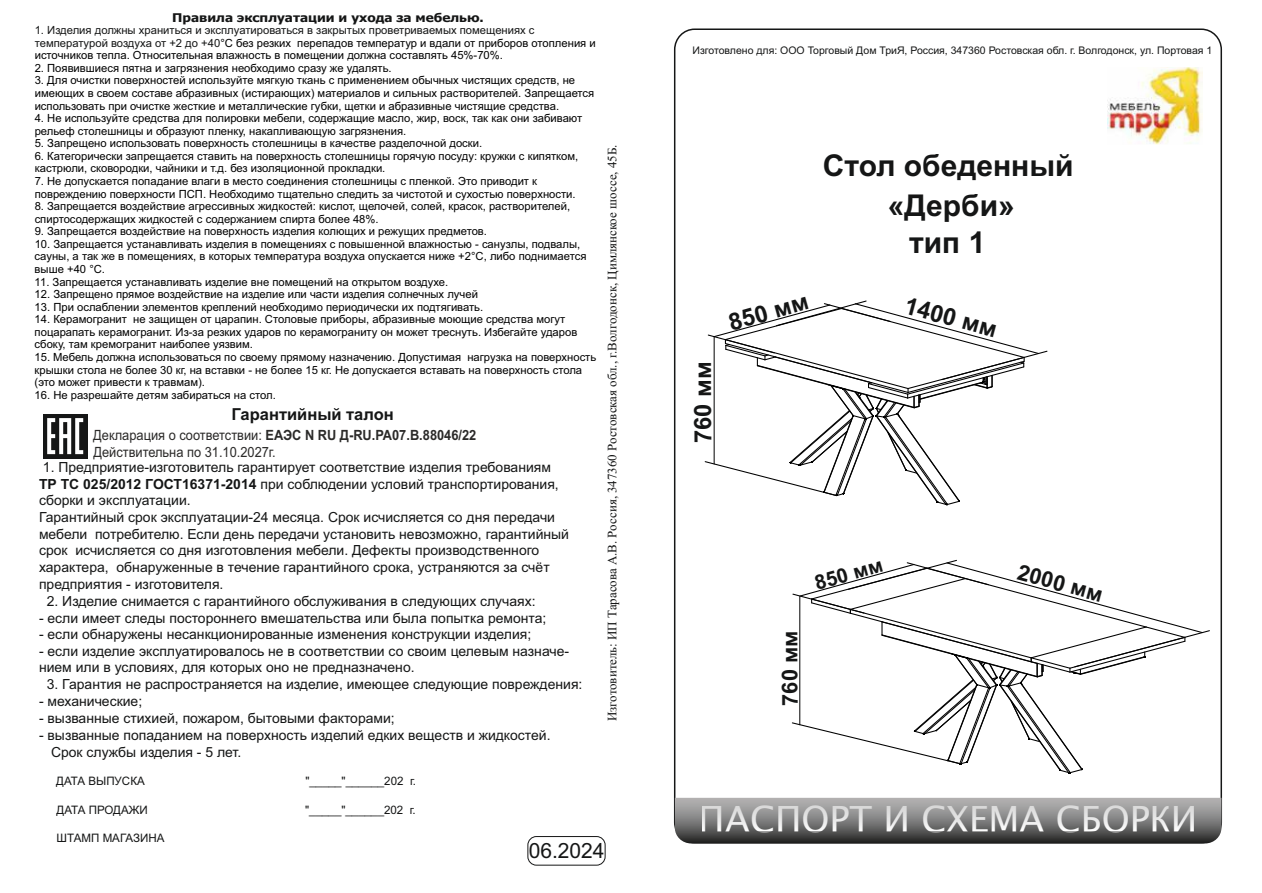
<style>
.page{position:relative;width:1262px;height:893px;background:#fff}
.page>*{position:absolute;margin:0;border:0;box-sizing:border-box;transform-origin:0 0}
.t1{font:36px "Lucida Sans Unicode";color:#fff}
.t2{font:700 30px/36.9px "Arial";color:#151616;text-align:center}
.t3{font:700 23.7px "Arial";color:#151616}
.t4{font:700 21.9px "Arial";color:#151616}
.t5{font:700 21.75px "Arial";color:#151616}
.t6{font:21px "Arial";color:#151616}
.t7{font:700 20.25px "Arial";color:#151616}
.t8{font:700 16.5px "Arial";color:#151616}
.t9{font:14.1px/16.4px "Arial";color:#2b2a29;scale:.91 1}
.t10{font:13.95px/16.8px "Arial";color:#151616}
.t11{font:12.9px "Times New Roman";color:#151616}
.t12{font:700 12px "Tahoma";color:#151616;scale:1.12 1}
.t13{font:11.7px "Arial";color:#151616}
.t14{font:11.25px/12.6px "Arial";color:#000}
.t15{font:10.5px "Arial";color:#151616}
.s1{color:#151616}
.s2{font-weight:700}
</style>
<div class="page">
<svg style="left:675px;top:797px;width:546px;height:46px;background:#7a7979"></svg>
<div style="left:43px;top:414px;width:44px;height:44px;background:#151616"></div>
<svg style="left:47px;top:418px;width:36px;height:36px"></svg>
<div style="left:527px;top:836px;width:78px;height:29px;border:1px solid #151616;border-radius:9px"></div>
<svg style="left:704px;top:300px;width:344px;height:206px"></svg>
<svg style="left:792px;top:559px;width:418px;height:215px"></svg>
<img style="left:1107px;top:67px;width:95px;height:77px">
<p class="t12" style="left:172px;top:13px;width:279px">Правила эксплуатации и ухода за мебелью.</p>
<p class="t14" style="left:35px;top:25px;width:562px"><span class="s1">1. Изделия должны храниться и эксплуатироваться в закрытых проветриваемых помещениях с температурой воздуха от +2 до +40</span>°С без резких перепадов температур и вдали от приборов отопления и источников тепла. Относительная влажность в помещении должна составлять 45%-70%.</p>
<p class="t14" style="left:35px;top:63px;width:358px">2. Появившиеся пятна и загрязнения необходимо сразу же удалять.</p>
<p class="t14" style="left:35px;top:75px;width:561px">3. Для очистки поверхностей используйте мягкую ткань с применением обычных чистящих средств, не имеющих в своем составе абразивных (истирающих) материалов и сильных растворителей. Запрещается использовать при очистке жесткие и металлические губки, щетки и абразивные чистящие средства.</p>
<p class="t14" style="left:35px;top:113px;width:549px">4. Не используйте средства для полировки мебели, содержащие масло, жир, воск, так как они забивают рельеф столешницы и образуют пленку, накапливающую загрязнения.</p>
<p class="t14" style="left:35px;top:138px;width:449px">5. Запрещено использовать поверхность столешницы в качестве разделочной доски.</p>
<p class="t14" style="left:35px;top:150px;width:545px">6. Категорически запрещается ставить на поверхность столешницы горячую посуду: кружки с кипятком, кастрюли, сковородки, чайники и т.д. без изоляционной прокладки.</p>
<p class="t14" style="left:35px;top:176px;width:542px">7. Не допускается попадание влаги в место соединения столешницы с пленкой. Это приводит к повреждению поверхности ПСП. Необходимо тщательно следить за чистотой и сухостью поверхности.</p>
<p class="t14" style="left:35px;top:201px;width:537px">8. Запрещается воздействие агрессивных жидкостей: кислот, щелочей, солей, красок, растворителей, спиртосодержащих жидкостей с содержанием спирта более 48%.</p>
<p class="t14" style="left:35px;top:226px;width:454px">9. Запрещается воздействие на поверхность изделия колющих и режущих предметов.</p>
<p class="t14" style="left:35px;top:238px;width:553px">10. Запрещается устанавливать изделия в помещениях с повышенной влажностью - санузлы, подвалы, сауны, а так же в помещениях, в которых температура воздуха опускается ниже +2°С, либо поднимается выше +40 °С.</p>
<p class="t14" style="left:35px;top:276px;width:415px">11. Запрещается устанавливать изделие вне помещений на открытом воздухе.</p>
<p class="t14" style="left:35px;top:289px;width:445px">12. Запрещено прямое воздействие на изделие или части изделия солнечных лучей</p>
<p class="t14" style="left:35px;top:301px;width:450px">13. При ослаблении элементов креплений необходимо периодически их подтягивать.</p>
<p class="t14" style="left:35px;top:314px;width:544px">14. Керамогранит не защищен от царапин. Столовые приборы, абразивные моющие средства могут поцарапать керамогранит. Из-за резких ударов по керамограниту он может треснуть. Избегайте ударов сбоку, там кремогранит наиболее уязвим.</p>
<p class="t14" style="left:35px;top:352px;width:563px">15. Мебель должна использоваться по своему прямому назначению. Допустимая нагрузка на поверхность крышки стола не более 30 кг, на вставки - не более 15 кг. Не допускается вставать на поверхность стола (это может привести к травмам).</p>
<p class="t14" style="left:35px;top:389px;width:243px">16. Не разрешайте детям забираться на стол.</p>
<h3 class="t8" style="left:231px;top:407px;width:164px">Гарантийный талон</h3>
<p class="t10" style="left:39px;top:459px;width:531px">1. Предприятие-изготовитель гарантирует соответствие изделия требованиям<br><span class="s2">ТР ТС 025/2012 ГОСТ16371-2014</span> при соблюдении условий транспортирования, сборки и эксплуатации.<br>Гарантийный срок эксплуатации-24 месяца. Срок исчисляется со дня передачи мебели потребителю. Если день передачи установить невозможно, гарантийный срок исчисляется со дня изготовления мебели. Дефекты производственного характера, обнаруженные в течение гарантийного срока, устраняются за счёт предприятия - изготовителя.</p>
<p class="t10" style="left:47px;top:594px;width:490px">2. Изделие снимается с гарантийного обслуживания в следующих случаях:</p>
<p class="t10" style="left:39px;top:610px;width:509px">- если имеет следы постороннего вмешательства или была попытка ремонта;</p>
<p class="t10" style="left:39px;top:627px;width:494px">- если обнаружены несанкционированные изменения конструкции изделия;</p>
<p class="t10" style="left:39px;top:644px;width:531px;line-height:16.4px">- если изделие эксплуатировалось не в соответствии со своим целевым назначе&shy;нием или в условиях, для которых оно не предназначено.</p>
<p class="t10" style="left:47px;top:677px;width:537px">3. Гарантия не распространяется на изделие, имеющее следующие повреждения:</p>
<p class="t10" style="left:39px;top:694px;width:105px">- механические;</p>
<p class="t10" style="left:39px;top:710px;width:357px">- вызванные стихией, пожаром, бытовыми факторами;</p>
<p class="t10" style="left:51px;top:727px;width:501px;line-height:17.9px;text-indent:-12px">- вызванные попаданием на поверхность изделий едких веществ и жидкостей.<br>Срок службы изделия - 5 лет.</p>
<p class="t9" style="left:93px;top:428px;width:422px">Декларация о соответствии: <span class="s2">ЕАЭС N RU Д-RU.РА07.В.88046/22<br></span>Действительна по 31.10.2027г.</p>
<p class="t11" style="left:607px;top:721px;width:578px;rotate:-90deg">Изготовитель: ИП Тарасова А.В. Россия, 347360 Ростовская обл., г.Волгодонск, Цимлянское шоссе, 45Б.</p>
<p class="t13" style="left:56px;top:776px;width:90px">ДАТА ВЫПУСКА</p>
<p class="t13" style="left:305px;top:776px;width:112px">"_____"______202 г.</p>
<p class="t13" style="left:57px;top:805px;width:93px">ДАТА ПРОДАЖИ</p>
<p class="t13" style="left:305px;top:805px;width:112px">"_____"______202 г.</p>
<p class="t13" style="left:57px;top:833px;width:109px">ШТАМП МАГАЗИНА</p>
<h3 class="t6" style="left:529px;top:843px;width:77px">06.2024</h3>
<p class="t15" style="left:692px;top:46px;width:521px">Изготовлено для: ООО Торговый Дом ТриЯ, Россия, 347360 Ростовская обл. г. Волгодонск, ул. Портовая 1</p>
<h2 class="t2" style="left:823px;top:150px;width:252px">Стол обеденный</h2>
<h3 class="t3" style="left:694px;top:443px;width:83px;rotate:-90deg">760 мм</h3>
<h3 class="t3" style="left:727px;top:314px;width:83px;rotate:-16deg">850 мм</h3>
<h2 class="t2" style="left:887px;top:190px;width:129px">«Дерби» тип 1</h2>
<h3 class="t3" style="left:907px;top:296px;width:96px;rotate:15deg">1400 мм</h3>
<h3 class="t7" style="left:813px;top:576px;width:71px;rotate:-16deg">850 мм</h3>
<h3 class="t5" style="left:781px;top:705px;width:76px;rotate:-90deg">760 мм</h3>
<h3 class="t4" style="left:1020px;top:563px;width:89px;rotate:15deg">2000 мм</h3>
<h1 class="t1" style="left:698px;top:803px;width:500px">ПАСПОРТ И СХЕМА СБОРКИ</h1>
</div>
